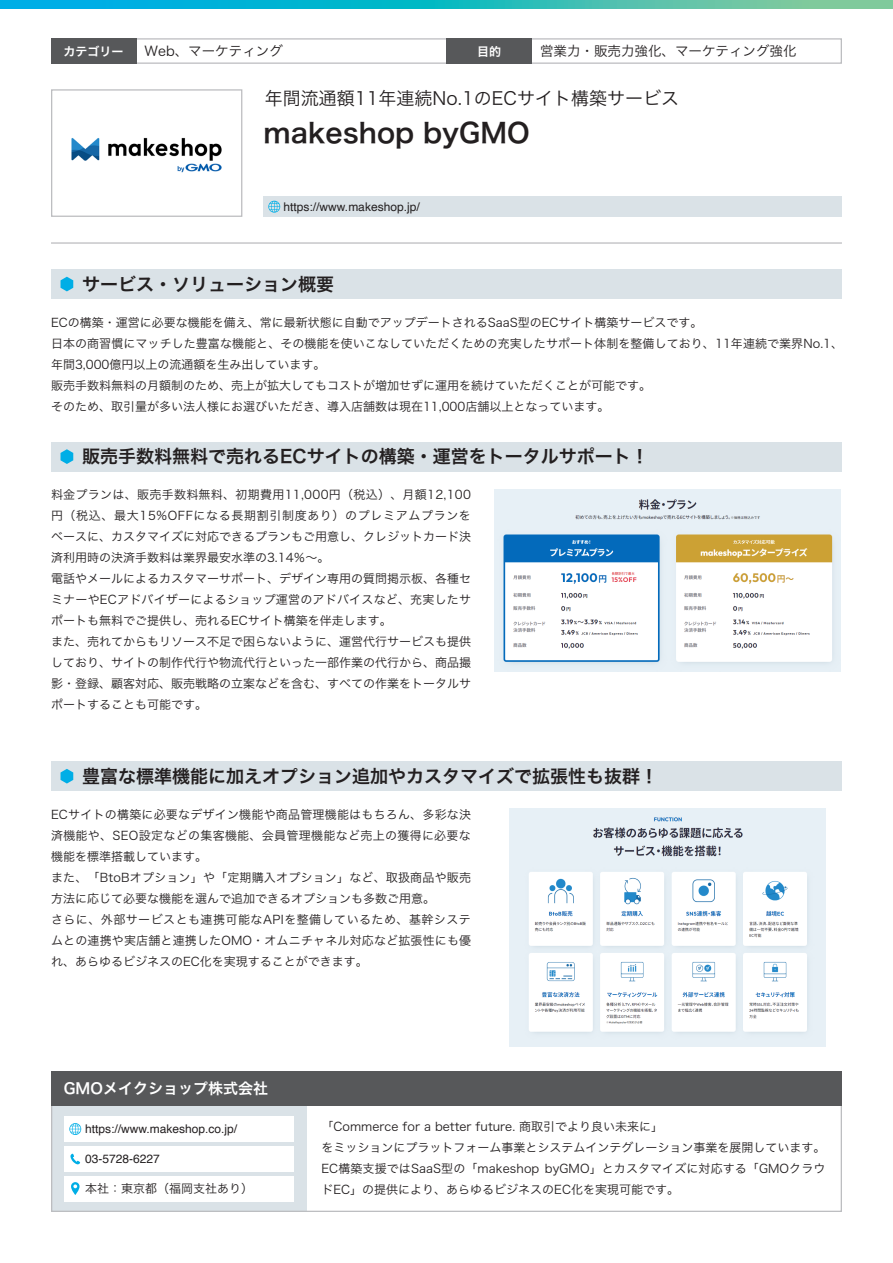
<style>
.page{position:relative;width:893px;height:1263px;background:#fff}
.page>*{position:absolute;margin:0;border:0;box-sizing:border-box;transform-origin:0 0}
.t1{font:27px "Hira Kaku Pro N W6";color:#231f20}
.t2{font:18px "Hira Kaku Pro N W6";color:#231f20}
.t3{font:18px "Hira Kaku Pro N W3";color:#231f20}
.t4{font:15px "Hira Kaku Pro N W6";color:#fff}
.t5{font:13.5px "Hira Kaku Pro N W3";color:#231f20}
.t6{font:12px/21px "Hira Kaku Pro N W3";color:#231f20}
.t7{font:12px "Helvetica";color:#231f20}
.t8{font:12px "Hira Kaku Pro N W6";color:#fff}
</style>
<div class="page">
<div style="left:51px;top:1106px;width:255px;height:106px;background:#dae2e7"></div>
<div style="left:64px;top:1116px;width:229px;height:26px;background:#fff"></div>
<div style="left:64px;top:1146px;width:229px;height:25px;background:#fff"></div>
<div style="left:64px;top:1176px;width:229px;height:25px;background:#fff"></div>
<hr style="left:51px;top:242px;width:791px;height:2px;background:#bcbdc0">
<div style="left:51px;top:1071px;width:791px;height:35px;background:#57585a"></div>
<div style="left:51px;top:269px;width:791px;height:30px;background:#dae2e7"></div>
<svg style="left:61px;top:277px;width:12px;height:14px"></svg>
<div style="left:51px;top:442px;width:791px;height:29px;background:#dae2e7"></div>
<svg style="left:61px;top:449px;width:12px;height:15px"></svg>
<div style="left:51px;top:761px;width:791px;height:30px;background:#dae2e7"></div>
<svg style="left:61px;top:769px;width:12px;height:14px"></svg>
<svg style="left:0;top:0;width:893px;height:9px;background:#2bbac1"></svg>
<div style="left:51px;top:38px;width:791px;height:26px;border:1px solid #bcbdc0"></div>
<div style="left:51px;top:38px;width:85px;height:26px;background:#57585a"></div>
<div style="left:446px;top:38px;width:85px;height:26px;background:#57585a"></div>
<img style="left:510px;top:808px;width:315px;height:238px">
<img style="left:495px;top:489px;width:345px;height:183px">
<svg style="left:71px;top:1182px;width:9px;height:13px"></svg>
<svg style="left:70px;top:1153px;width:10px;height:12px"></svg>
<svg style="left:69px;top:1123px;width:12px;height:12px"></svg>
<div style="left:264px;top:196px;width:578px;height:21px;background:#dae2e7"></div>
<svg style="left:268px;top:201px;width:12px;height:12px"></svg>
<img style="left:71px;top:137px;width:151px;height:36px">
<div style="left:51px;top:89px;width:191px;height:128px;border:1px solid #bcbdc0"></div>
<p class="t8" style="left:64px;top:40px;width:61px">カテゴリー</p>
<p class="t5" style="left:145px;top:39px;width:140px">Web、マーケティング</p>
<p class="t8" style="left:477px;top:40px;width:25px">目的</p>
<p class="t5" style="left:540px;top:39px;width:258px">営業力・販売力強化、マーケティング強化</p>
<h2 class="t3" style="left:265px;top:82px;width:416px">年間流通額11年連続No.1のECサイト構築サービス</h2>
<h1 class="t1" style="left:264px;top:108px;width:268px">makeshop byGMO</h1>
<p class="t7" style="left:284px;top:197px;width:138px">https://www.makeshop.jp/</p>
<h2 class="t2" style="left:82px;top:268px;width:253px">サービス・ソリューション概要</h2>
<p class="t6" style="left:51px;top:311px;width:794px">ECの構築・運営に必要な機能を備え、常に最新状態に自動でアップデートされるSaaS型のECサイト構築サービスです。<br>日本の商習慣にマッチした豊富な機能と、その機能を使いこなしていただくための充実したサポート体制を整備しており、11年連続で業界No.1、年間3,000億円以上の流通額を生み出しています。<br>販売手数料無料の月額制のため、売上が拡大してもコストが増加せずに運用を続けていただくことが可能です。<br>そのため、取引量が多い法人様にお選びいただき、導入店舗数は現在11,000店舗以上となっています。</p>
<h2 class="t2" style="left:82px;top:440px;width:568px">販売手数料無料で売れるECサイトの構築・運営をトータルサポート！</h2>
<p class="t6" style="left:51px;top:483px;width:422px">料金プランは、販売手数料無料、初期費用11,000円（税込）、月額12,100円（税込、最大15%OFFになる長期割引制度あり）のプレミアムプランをベースに、カスタマイズに対応できるプランもご用意し、クレジットカード決済利用時の決済手数料は業界最安水準の3.14％～。<br>電話やメールによるカスタマーサポート、デザイン専用の質問掲示板、各種セミナーやECアドバイザーによるショップ運営のアドバイスなど、充実したサポートも無料でご提供し、売れるECサイト構築を伴走します。<br>また、売れてからもリソース不足で困らないように、運営代行サービスも提供しており、サイトの制作代行や物流代行といった一部作業の代行から、商品撮影・登録、顧客対応、販売戦略の立案などを含む、すべての作業をトータルサポートすることも可能です。</p>
<h2 class="t2" style="left:82px;top:760px;width:577px">豊富な標準機能に加えオプション追加やカスタマイズで拡張性も抜群！</h2>
<p class="t6" style="left:51px;top:803px;width:422px">ECサイトの構築に必要なデザイン機能や商品管理機能はもちろん、多彩な決済機能や、SEO設定などの集客機能、会員管理機能など売上の獲得に必要な機能を標準搭載しています。<br>また、「BtoBオプション」や「定期購入オプション」など、取扱商品や販売方法に応じて必要な機能を選んで追加できるオプションも多数ご用意。<br>さらに、外部サービスとも連携可能なAPIを整備しているため、基幹システムとの連携や実店舗と連携したOMO・オムニチャネル対応など拡張性にも優れ、あらゆるビジネスのEC化を実現することができます。</p>
<p class="t4" style="left:64px;top:1075px;width:206px">GMOメイクショップ株式会社</p>
<p class="t7" style="left:85px;top:1120px;width:154px">https://www.makeshop.co.jp/</p>
<p class="t7" style="left:85px;top:1150px;width:76px">03-5728-6227</p>
<p class="t6" style="left:85px;top:1177px;width:170px">本社：東京都（福岡支社あり）</p>
<p class="t6" style="left:321px;top:1115px;width:506px">「Commerce for a better future. 商取引でより良い未来に」<br>をミッションにプラットフォーム事業とシステムインテグレーション事業を展開しています。EC構築支援ではSaaS型の「makeshop byGMO」とカスタマイズに対応する「GMOクラウドEC」の提供により、あらゆるビジネスのEC化を実現可能です。</p>
</div>
